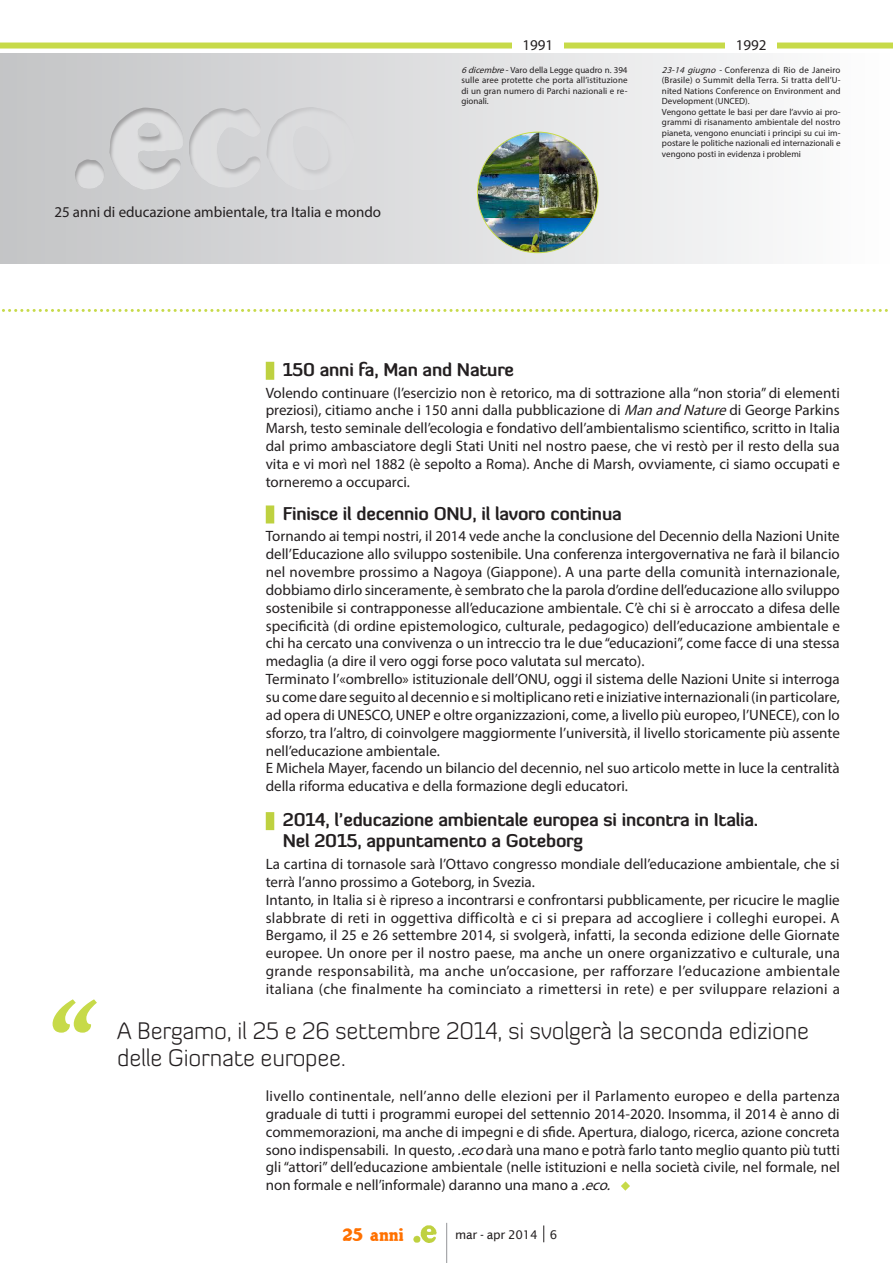
<style>
.page{position:relative;width:893px;height:1263px;background:#fff}
.page>*{position:absolute;margin:0;border:0;box-sizing:border-box;transform-origin:0 0}
.t1{font:300 24px/27px "Diavlo";letter-spacing:-.01em;color:#231f20}
._04__TITOLETTI{font:700 18px/21px "Diavlo";letter-spacing:-.01em;color:#231f20}
.Testo_normale{font:15px/17.9px "Myriad Pro";color:#231f20;text-align:justify}
.Normale{font:15px "Myriad Pro";color:#231f20}
.Normale-2{font:900 15px "Gorilla";color:#ff7100}
.t2{font:12px "Lucida Sans";letter-spacing:-.025em;color:#231f20}
.Normale-3{font:9px/10.5px "Myriad Pro";color:#231f20;text-align:justify}
.s1{font-style:italic}
</style>
<div class="page">
<hr style="left:446px;top:1223px;width:1px;height:40px;background:#939598">
<img style="left:414px;top:1226px;width:22px;height:16px">
<svg style="left:543px;top:1225px;width:1px;height:17px"></svg>
<div style="left:0;top:53px;width:893px;height:210px;background:linear-gradient(to right,#c3c4c6,#fdfdfe)"></div>
<div style="left:0;top:43px;width:893px;height:6px;background:#c7da49"></div>
<div style="left:512px;top:39px;width:52px;height:13px;background:#fff"></div>
<div style="left:72px;top:28px;width:478px;height:232px;background:#231f20;opacity:.75"></div>
<img style="left:477px;top:132px;width:121px;height:121px;border-radius:60px">
<div style="left:725px;top:39px;width:52px;height:13px;background:#fff"></div>
<svg style="left:2px;top:309px;width:886px;height:3px"></svg>
<div style="left:266px;top:362px;width:8px;height:18px;background:#bed140"></div>
<div style="left:266px;top:505px;width:8px;height:18px;background:#bed140"></div>
<div style="left:266px;top:812px;width:8px;height:18px;background:#bed140"></div>
<svg style="left:53px;top:999px;width:44px;height:34px"></svg>
<svg style="left:621px;top:1181px;width:9px;height:10px"></svg>
<p class="Normale" style="left:522px;top:36px;width:32px">1991</p>
<p class="Normale" style="left:736px;top:36px;width:32px">1992</p>
<p class="Normale" style="left:54px;top:202px;width:328px">25 anni di educazione ambientale, tra Italia e mondo</p>
<p class="Normale-3" style="left:461px;top:64px;width:168px"><span class="s1">6dicembre</span>- Varo della Legge quadro n. 394 sulle aree protette che porta all’istituzione di un gran numero di Parchi nazionali e re&shy;gionali.</p>
<p class="Normale-3" style="left:662px;top:64px;width:180px"><span class="s1">23-14giugno -</span>Conferenza di Rio de Janeiro (Brasile) o Summit della Terra. Si tratta dell’U&shy;nited Nations Conference on Environment and Development (UNCED).</p>
<p class="Normale-3" style="left:662px;top:106px;width:180px">Vengono gettate le basi per dare l’avvio ai pro&shy;grammi di risanamento ambientale del nostro pianeta, vengono enunciati i principi su cui im&shy;postare le politiche nazionali ed internazionali e vengono posti in evidenza i problemi</p>
<p class="_04__TITOLETTI" style="left:283px;top:359px;width:233px">150 anni fa, Man and Nature</p>
<p class="Testo_normale" style="left:266px;top:383px;width:576px">Volendo continuare (l’esercizio non è retorico, ma di sottrazione alla “non storia” di elementi preziosi), citiamo anche i 150 anni dalla pubblicazione di <span class="s1">ManandNature</span>di George Parkins Marsh, testo seminale dell’ecologia e fondativo dell’ambientalismo scientifico, scritto in Italia dal primo ambasciatore degli Stati Uniti nel nostro paese, che vi restò per il resto della sua vita e vi morì nel 1882 (è sepolto a Roma). Anche di Marsh, ovviamente, ci siamo occupati e torneremo a occuparci.</p>
<p class="_04__TITOLETTI" style="left:283px;top:502px;width:340px">Finisce il decennio ONU, il lavoro continua</p>
<p class="Testo_normale" style="left:266px;top:527px;width:576px">Tornando ai tempi nostri, il 2014 vede anche la conclusione del Decennio della Nazioni Unite dell’Educazione allo sviluppo sostenibile. Una conferenza intergovernativa ne farà il bilancio nel novembre prossimo a Nagoya (Giappone). A una parte della comunità internazionale, dobbiamo dirlo sinceramente, è sembrato che la parola d’ordine dell’educazione allo sviluppo sostenibile si contrapponesse all’educazione ambientale. C’è chi si è arroccato a difesa delle specificità (di ordine epistemologico, culturale, pedagogico) dell’educazione ambientale e chi ha cercato una convivenza o un intreccio tra le due “educazioni”, come facce di una stessa medaglia (a dire il vero oggi forse poco valutata sul mercato).</p>
<p class="Testo_normale" style="left:266px;top:670px;width:576px">Terminato l’«ombrello» istituzionale dell’ONU, oggi il sistema delle Nazioni Unite si interroga su come dare seguito al decennio e si moltiplicano reti e iniziative internazionali (in particolare, ad opera di UNESCO, UNEP e oltre organizzazioni, come, a livello più europeo, l’UNECE), con lo sforzo, tra l’altro, di coinvolgere maggiormente l’università, il livello storicamente più assente nell’educazione ambientale.</p>
<p class="Testo_normale" style="left:266px;top:759px;width:575px">E Michela Mayer, facendo un bilancio del decennio, nel suo articolo mette in luce la centralità della riforma educativa e della formazione degli educatori.</p>
<p class="_04__TITOLETTI" style="left:283px;top:809px;width:477px">2014, l’educazione ambientale europea si incontra in Italia.<br>Nel 2015, appuntamento a Goteborg</p>
<p class="Testo_normale" style="left:266px;top:855px;width:575px">La cartina di tornasole sarà l’Ottavo congresso mondiale dell’educazione ambientale, che si terrà l’anno prossimo a Goteborg, in Svezia.</p>
<p class="Testo_normale" style="left:266px;top:890px;width:576px">Intanto, in Italia si è ripreso a incontrarsi e confrontarsi pubblicamente, per ricucire le maglie slabbrate di reti in oggettiva difficoltà e ci si prepara ad accogliere i colleghi europei. A Bergamo, il 25 e 26 settembre 2014, si svolgerà, infatti, la seconda edizione delle Giornate europee. Un onore per il nostro paese, ma anche un onere organizzativo e culturale, una grande responsabilità, ma anche un’occasione, per rafforzare l’educazione ambientale italiana (che finalmente ha cominciato a rimettersi in rete) e per sviluppare relazioni a</p>
<p class="t1" style="left:117px;top:1017px;width:693px">A Bergamo, il 25 e 26 settembre 2014, si svolgerà la seconda edizione delle Giornate europee.</p>
<p class="Testo_normale" style="left:266px;top:1087px;width:576px">livello continentale, nell’anno delle elezioni per il Parlamento europeo e della partenza graduale di tutti i programmi europei del settennio 2014-2020. Insomma, il 2014 è anno di commemorazioni, ma anche di impegni e di sfide. Apertura, dialogo, ricerca, azione concreta sono indispensabili. In questo, <span class="s1">.eco</span>darà una mano e potrà farlo tanto meglio quanto più tutti gli “attori” dell’educazione ambientale (nelle istituzioni e nella società civile, nel formale, nel non formale e nell’informale) daranno una mano a <span class="s1">.eco.</span></p>
<p class="Normale-2" style="left:343px;top:1223px;width:62px">25 anni</p>
<p class="t2" style="left:455px;top:1228px;width:104px">mar - apr 2014 6</p>
</div>
